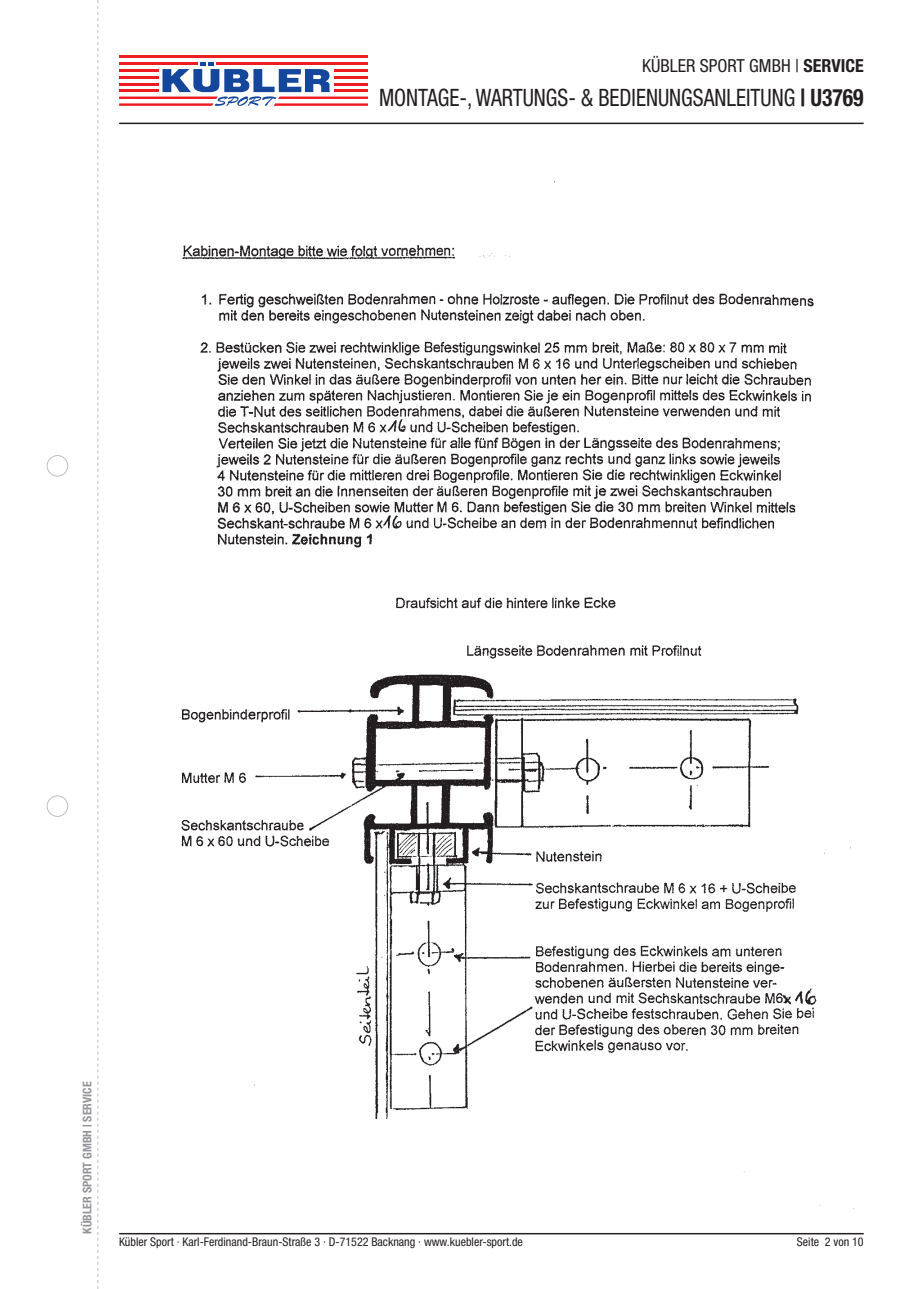
<style>
.page{position:relative;width:919px;height:1289px;background:#fff}
.page>*{position:absolute;margin:0;border:0;box-sizing:border-box;transform-origin:0 0}
.t1{font:condensed 24px "Helvetica Neue LT Pro";letter-spacing:.03em;color:#231f20;scale:.9 1}
.t2{font:condensed 18px "Helvetica Neue LT Pro";color:#231f20}
.t3{font:condensed 12px "Helvetica Neue LT Pro";color:#231f20}
.t4{font:700 condensed 12px "Helvetica Neue LT Pro";color:#939598}
.s1{font-weight:700}
</style>
<div class="page">
<svg style="left:119px;top:62px;width:248px;height:44px"></svg>
<hr style="left:334px;top:90px;width:33px;height:2px;background:#ee1d23">
<hr style="left:334px;top:83px;width:33px;height:2px;background:#ee1d23">
<hr style="left:334px;top:76px;width:33px;height:2px;background:#ee1d23">
<hr style="left:334px;top:69px;width:33px;height:2px;background:#ee1d23">
<hr style="left:119px;top:90px;width:40px;height:2px;background:#ee1d23">
<hr style="left:119px;top:83px;width:40px;height:2px;background:#ee1d23">
<hr style="left:119px;top:76px;width:40px;height:2px;background:#ee1d23">
<hr style="left:119px;top:69px;width:40px;height:2px;background:#ee1d23">
<hr style="left:119px;top:62px;width:78px;height:3px;background:#ee1d23">
<hr style="left:119px;top:55px;width:248px;height:3px;background:#ee1d23">
<hr style="left:216px;top:62px;width:151px;height:3px;background:#ee1d23">
<div style="left:47px;top:455px;width:21px;height:21px;border:1px solid #bcbdc0;border-radius:50%"></div>
<div style="left:47px;top:795px;width:21px;height:21px;border:1px solid #bcbdc0;border-radius:50%"></div>
<svg style="left:97px;top:0;width:1px;height:1288px"></svg>
<hr style="left:119px;top:123px;width:744px;height:1px;background:#231f20">
<hr style="left:119px;top:1232px;width:744px;height:2px;background:#231f20">
<img style="left:180px;top:181px;width:671px;height:1025px">
<h2 class="t2" style="left:642px;top:55px;width:223px">KÜBLER SPORT GMBH | <span class="s1">SERVICE</span></h2>
<h1 class="t1" style="left:379px;top:84px;width:540px">Montage-, wArtungs- &amp; Bedienungsanleitung <span class="s1">| U3769</span></h1>
<p class="t4" style="left:80px;top:1233px;width:154px;rotate:-90deg">KÜBLER SPORT GMBH | SERVICE</p>
<p class="t3" style="left:119px;top:1235px;width:405px">Kübler Sport · Karl-Ferdinand-Braun-Straße 3 · D-71522 Backnang · www.kuebler-sport.de</p>
<p class="t3" style="left:796px;top:1235px;width:68px">Seite 2 von 10</p>
</div>
